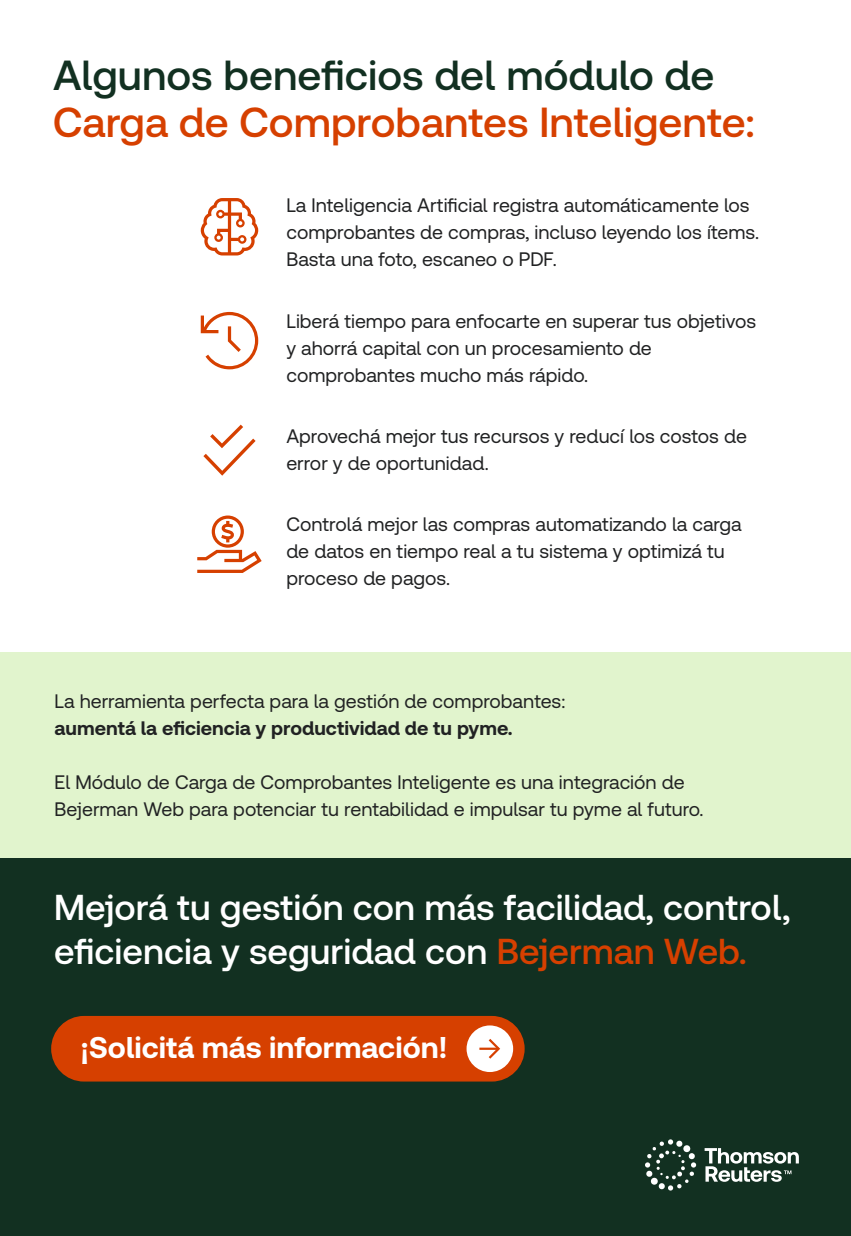
<style>
.page{position:relative;width:851px;height:1236px;background:#fff}
.page>*{position:absolute;margin:0;border:0;box-sizing:border-box;transform-origin:0 0}
.t1{font:500 42px "Clario";color:#d64000}
.t2{font:500 42px "Clario";color:#123021}
.t3{font:500 36px/43.5px "Clario";color:#fff}
.t4{font:700 30px "Clario";color:#fff}
.t5{font:19.5px/27px "Clario";color:#212223}
.t6{font:700 19.5px "Clario";color:#212223}
.s1{color:#d64000}
</style>
<div class="page">
<div style="left:0;top:857px;width:850px;height:379px;background:#123021"></div>
<div style="left:0;top:652px;width:850px;height:205px;background:#e1f4cd"></div>
<div style="left:51px;top:1016px;width:473px;height:65px;background:#d64000;border-radius:33px"></div>
<div style="left:466px;top:1025px;width:47px;height:47px;background:#fff;border-radius:50%"></div>
<hr style="left:479px;top:1047px;width:19px;height:3px;background:#d64000">
<svg style="left:486px;top:1039px;width:15px;height:20px"></svg>
<svg style="left:704px;top:1148px;width:94px;height:34px"></svg>
<svg style="left:645px;top:1139px;width:51px;height:51px"></svg>
<svg style="left:197px;top:515px;width:64px;height:58px"></svg>
<svg style="left:203px;top:425px;width:52px;height:51px"></svg>
<svg style="left:201px;top:312px;width:57px;height:57px"></svg>
<svg style="left:201px;top:198px;width:57px;height:57px"></svg>
<h1 class="t2" style="left:53px;top:49px;width:662px">Algunos beneficios del módulo de</h1>
<h1 class="t1" style="left:53px;top:96px;width:703px">Carga de Comprobantes Inteligente:</h1>
<p class="t5" style="left:286px;top:191px;width:474px">La Inteligencia Artificial registra automáticamente los comprobantes de compras, incluso leyendo los ítems.<br>Basta una foto, escaneo o PDF.</p>
<p class="t5" style="left:286px;top:307px;width:471px">Liberá tiempo para enfocarte en superar tus objetivos y ahorrá capital con un procesamiento de comprobantes mucho más rápido.</p>
<p class="t5" style="left:286px;top:422px;width:462px">Aprovechá mejor tus recursos y reducí los costos de error y de oportunidad.</p>
<p class="t5" style="left:286px;top:510px;width:457px">Controlá mejor las compras automatizando la carga de datos en tiempo real a tu sistema y optimizá tu proceso de pagos.</p>
<p class="t5" style="left:55px;top:686px;width:512px">La herramienta perfecta para la gestión de comprobantes:</p>
<p class="t6" style="left:55px;top:715px;width:459px">aumentá la eficiencia y productividad de tu pyme.</p>
<p class="t5" style="left:55px;top:767px;width:650px">El Módulo de Carga de Comprobantes Inteligente es una integración de<br>Bejerman Web para potenciar tu rentabilidad e impulsar tu pyme al futuro.</p>
<h2 class="t3" style="left:54px;top:884px;width:737px">Mejorá tu gestión con más facilidad, control, eficiencia y seguridad con <span class="s1">Bejerman Web.</span></h2>
<h3 class="t4" style="left:81px;top:1029px;width:368px">¡Solicitá más información!</h3>
</div>
